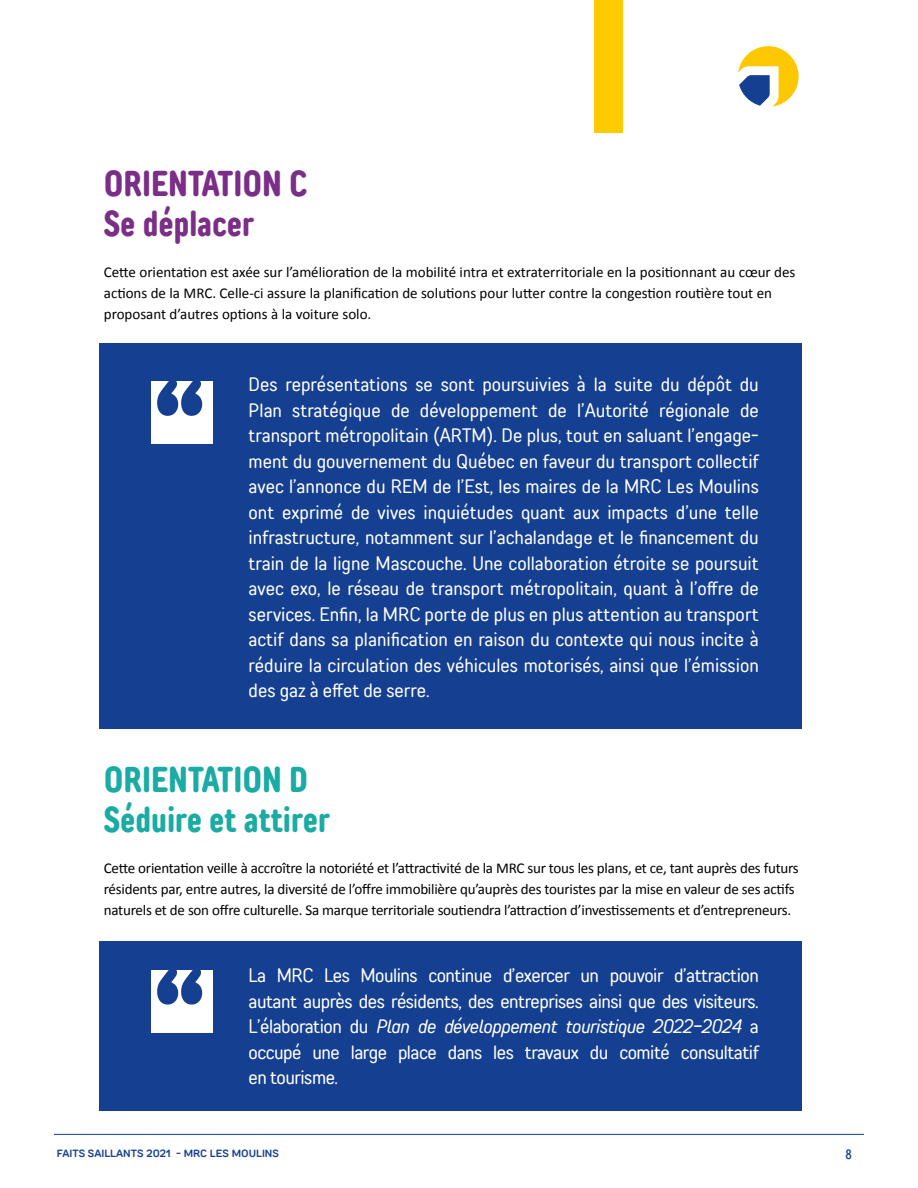
<style>
.page{position:relative;width:918px;height:1188px;background:#fff}
.page>*{position:absolute;margin:0;border:0;box-sizing:border-box;transform-origin:0 0}
.t1{font:900 117px "TT Rounds Neue Comp";color:#153f90}
.t2{font:700 36px/40.5px "TT Rounds Neue Comp";color:#1aaca4}
.t3{font:700 36px/40.5px "TT Rounds Neue Comp";color:#7b2e87}
.t4{font:condensed 19.5px/25.5px "TT Rounds Neue";letter-spacing:-.02em;color:#fff;text-align:justify}
.t5{font:15px/21px "Calibri";letter-spacing:-.015em;color:#000}
.t6{font:500 13.5px "TT Rounds Neue Comp";color:#153f90}
.t7{font:600 10.5px "TT Rounds Neue";color:#153f90}
.s1{font-style:italic}
</style>
<div class="page">
<hr style="left:54px;top:1134px;width:810px;height:1px;background:#153f90">
<svg style="left:738px;top:46px;width:61px;height:61px"></svg>
<div style="left:100px;top:344px;width:702px;height:385px;background:#153f90"></div>
<div style="left:100px;top:941px;width:702px;height:169px;background:#153f90"></div>
<div style="left:151px;top:381px;width:61px;height:63px;background:#fff"></div>
<div style="left:151px;top:970px;width:61px;height:62px;background:#fff"></div>
<div style="left:594px;top:0;width:29px;height:133px;background:#ffca00"></div>
<h2 class="t3" style="left:104px;top:163px;width:205px">ORIENTATION C<br>Se déplacer</h2>
<p class="t5" style="left:104px;top:261px;width:693px">Cette orientation est axée sur l’amélioration de la mobilité intra et extraterritoriale en la positionnant au cœur des actions de la MRC. Celle-ci assure la planification de solutions pour lutter contre la congestion routière tout en proposant d’autres options à la voiture solo.</p>
<h1 class="t1" style="left:152px;top:342px;width:56px">“</h1>
<p class="t4" style="left:249px;top:371px;width:512px">Des représentations se sont poursuivies à la suite du dépôt du Plan stratégique de développement de l’Autorité régionale de transport métropolitain (ARTM). De plus, tout en saluant l’engage&shy;ment du gouvernement du Québec en faveur du transport collectif avec l’annonce du REM de l’Est, les maires de la MRC Les Moulins ont exprimé de vives inquiétudes quant aux impacts d’une telle infrastructure, notamment sur l’achalandage et le financement du train de la ligne Mascouche. Une collaboration étroite se poursuit avec exo, le réseau de transport métropolitain, quant à l’offre de services. Enfin, la MRC porte de plus en plus attention au transport actif dans sa planification en raison du contexte qui nous incite à réduire la circulation des véhicules motorisés, ainsi que l’émission des gaz à effet de serre.</p>
<h2 class="t2" style="left:104px;top:759px;width:228px">ORIENTATION D<br>Séduire et attirer</h2>
<p class="t5" style="left:104px;top:858px;width:696px">Cette orientation veille à accroître la notoriété et l’attractivité de la MRC sur tous les plans, et ce, tant auprès des futurs résidents par, entre autres, la diversité de l’offre immobilière qu’auprès des touristes par la mise en valeur de ses actifs naturels et de son offre culturelle. Sa marque territoriale soutiendra l’attraction d’investissements et d’entrepreneurs.</p>
<h1 class="t1" style="left:152px;top:931px;width:56px">“</h1>
<p class="t4" style="left:249px;top:963px;width:512px">La MRC Les Moulins continue d’exercer un pouvoir d’attraction autant auprès des résidents, des entreprises ainsi que des visiteurs.<br>L’élaboration du <span class="s1">Plan de développement touristique 2022-2024</span> a occupé une large place dans les travaux du comité consultatif en tourisme.</p>
<p class="t7" style="left:57px;top:1146px;width:224px">FAITS SAILLANTS 2021 - MRC LES MOULINS</p>
<p class="t6" style="left:846px;top:1146px;width:8px">8</p>
</div>
